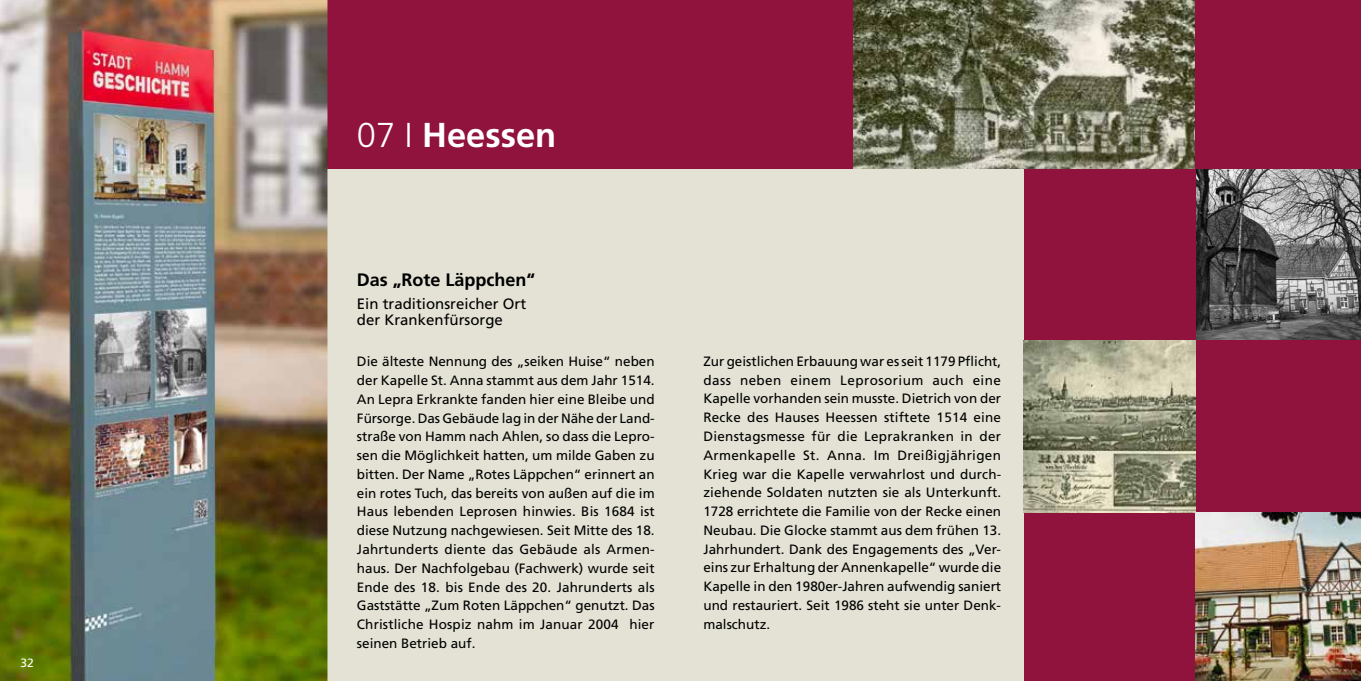
<style>
.page{position:relative;width:1361px;height:681px;background:#fff}
.page>*{position:absolute;margin:0;border:0;box-sizing:border-box;transform-origin:0 0}
.t1{font:700 34.5px "Frutiger";color:#fff}
.t2{font:700 18px "Frutiger";color:#000}
.t3{font:15px/16.5px "Frutiger";color:#000}
.t4{font:13.5px/18.8px "Frutiger";color:#000;text-align:justify}
.t5{font:12px "Frutiger";color:#fff}
.s1{font-weight:300}
</style>
<div class="page">
<img style="left:1195px;top:169px;width:166px;height:171px">
<div style="left:681px;top:0;width:365px;height:680px;background:#e3e2d5"></div>
<img style="left:852px;top:0;width:343px;height:169px">
<div style="left:315px;top:0;width:365px;height:680px;background:#e3e2d5"></div>
<div style="left:0;top:0;width:852px;height:169px;background:#90133d"></div>
<img style="left:0;top:0;width:327px;height:680px">
<div style="left:1024px;top:512px;width:171px;height:168px;background:#90133d"></div>
<img style="left:1195px;top:512px;width:166px;height:168px">
<div style="left:1195px;top:0;width:166px;height:169px;background:#90133d"></div>
<div style="left:1195px;top:340px;width:166px;height:172px;background:#90133d"></div>
<div style="left:1024px;top:169px;width:171px;height:171px;background:#90133d"></div>
<img style="left:1024px;top:340px;width:171px;height:172px">
<p class="t5" style="left:21px;top:655px;width:15px">32</p>
<h1 class="t1" style="left:357px;top:115px;width:201px"><span class="s1">07 I</span> Heessen</h1>
<h2 class="t2" style="left:357px;top:269px;width:180px">Das „Rote Läppchen“</h2>
<p class="t3" style="left:357px;top:295px;width:171px">Ein traditionsreicher Ort der Krankenfürsorge</p>
<p class="t4" style="left:357px;top:352px;width:299px">Die älteste Nennung des „seiken Huise“ neben der Kapelle St. Anna stammt aus dem Jahr 1514.<br>An Lepra Erkrankte fanden hier eine Bleibe und Fürsorge. Das Gebäude lag in der Nähe der Land&shy;straße von Hamm nach Ahlen, so dass die Lepro&shy;sen die Möglichkeit hatten, um milde Gaben zu bitten. Der Name „Rotes Läppchen“ erinnert an ein rotes Tuch, das bereits von außen auf die im Haus lebenden Leprosen hinwies. Bis 1684 ist diese Nutzung nachgewiesen. Seit Mitte des 18.<br>Jahrtunderts diente das Gebäude als Armen&shy;haus. Der Nachfolgebau (Fachwerk) wurde seit Ende des 18. bis Ende des 20. Jahrunderts als Gaststätte „Zum Roten Läppchen“ genutzt. Das Christliche Hospiz nahm im Januar 2004 hier seinen Betrieb auf.</p>
<p class="t4" style="left:703px;top:351px;width:299px">Zur geistlichen Erbauung war es seit 1179 Pflicht, dass neben einem Leprosorium auch eine Kapelle vorhanden sein musste. Dietrich von der Recke des Hauses Heessen stiftete 1514 eine Dienstagsmesse für die Leprakranken in der Armenkapelle St. Anna. Im Dreißigjährigen Krieg war die Kapelle verwahrlost und durch&shy;ziehende Soldaten nutzten sie als Unterkunft.<br>1728 errichtete die Familie von der Recke einen Neubau. Die Glocke stammt aus dem frühen 13.<br>Jahrhundert. Dank des Engagements des „Ver&shy;eins zur Erhaltung der Annenkapelle“ wurde die Kapelle in den 1980er-Jahren aufwendig saniert und restauriert. Seit 1986 steht sie unter Denk&shy;malschutz.</p>
</div>
